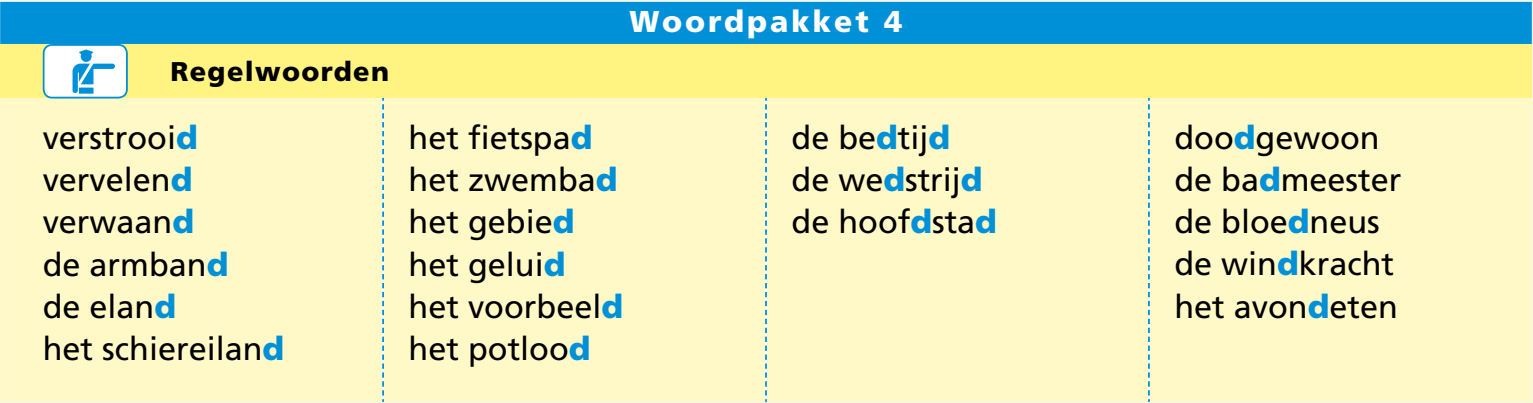
<style>
.page{position:relative;width:1533px;height:403px;background:#fff}
.page>*{position:absolute;margin:0;border:0;box-sizing:border-box;transform-origin:0 0}
.F_LLB6_plat_niet_ins{font:32.4px "Frutiger LT Std";color:#000}
.D1_LLB6_kop_wit_uitl{font:900 30px "Frutiger LT Std";letter-spacing:.1em;color:#fff}
.E_LLB6_regel_onthoud{font:900 27px "Frutiger LT Std";letter-spacing:.05em;color:#000}
.s1{font-weight:900;color:#0090d7}
</style>
<div class="page">
<div style="left:0;top:2px;width:1531px;height:42px;background:#0090d7"></div>
<div style="left:0;top:44px;width:1531px;height:54px;background:#fff482"></div>
<div style="left:0;top:98px;width:1531px;height:303px;background:#fff9c7"></div>
<svg style="left:382px;top:98px;width:2px;height:303px"></svg>
<svg style="left:765px;top:98px;width:1px;height:303px"></svg>
<svg style="left:1147px;top:98px;width:2px;height:303px"></svg>
<div style="left:44px;top:45px;width:83px;height:52px;background:#fff;border-radius:9px"></div>
<div style="left:43px;top:44px;width:85px;height:54px;border:2px solid #0090d7;border-radius:9px"></div>
<svg style="left:72px;top:49px;width:43px;height:44px"></svg>
<p class="E_LLB6_regel_onthoud" style="left:170px;top:55px;width:220px">Regelwoorden</p>
<p class="F_LLB6_plat_niet_ins" style="left:43px;top:119px;width:156px">verstrooi<span class="s1">d</span></p>
<p class="F_LLB6_plat_niet_ins" style="left:43px;top:161px;width:151px">vervelen<span class="s1">d</span></p>
<p class="F_LLB6_plat_niet_ins" style="left:43px;top:203px;width:153px">verwaan<span class="s1">d</span></p>
<p class="F_LLB6_plat_niet_ins" style="left:43px;top:245px;width:187px">de armban<span class="s1">d</span></p>
<p class="F_LLB6_plat_niet_ins" style="left:43px;top:287px;width:135px">de elan<span class="s1">d</span></p>
<p class="F_LLB6_plat_niet_ins" style="left:43px;top:329px;width:243px">het schiereilan<span class="s1">d</span></p>
<p class="D1_LLB6_kop_wit_uitl" style="left:629px;top:3px;width:274px">Woordpakket 4</p>
<p class="F_LLB6_plat_niet_ins" style="left:408px;top:119px;width:185px">het fietspa<span class="s1">d</span></p>
<p class="F_LLB6_plat_niet_ins" style="left:408px;top:161px;width:210px">het zwemba<span class="s1">d</span></p>
<p class="F_LLB6_plat_niet_ins" style="left:408px;top:203px;width:167px">het gebie<span class="s1">d</span></p>
<p class="F_LLB6_plat_niet_ins" style="left:408px;top:245px;width:158px">het gelui<span class="s1">d</span></p>
<p class="F_LLB6_plat_niet_ins" style="left:408px;top:287px;width:216px">het voorbeel<span class="s1">d</span></p>
<p class="F_LLB6_plat_niet_ins" style="left:408px;top:329px;width:183px">het potloo<span class="s1">d</span></p>
<p class="F_LLB6_plat_niet_ins" style="left:791px;top:119px;width:160px">de be<span class="s1">d</span>tij<span class="s1">d</span></p>
<p class="F_LLB6_plat_niet_ins" style="left:791px;top:161px;width:192px">de we<span class="s1">d</span>strij<span class="s1">d</span></p>
<p class="F_LLB6_plat_niet_ins" style="left:791px;top:203px;width:207px">de hoof<span class="s1">d</span>sta<span class="s1">d</span></p>
<p class="F_LLB6_plat_niet_ins" style="left:1174px;top:119px;width:207px">doo<span class="s1">d</span>gewoon</p>
<p class="F_LLB6_plat_niet_ins" style="left:1174px;top:161px;width:228px">de ba<span class="s1">d</span>meester</p>
<p class="F_LLB6_plat_niet_ins" style="left:1174px;top:202px;width:207px">de bloe<span class="s1">d</span>neus</p>
<p class="F_LLB6_plat_niet_ins" style="left:1174px;top:244px;width:221px">de win<span class="s1">d</span>kracht</p>
<p class="F_LLB6_plat_niet_ins" style="left:1174px;top:286px;width:225px">het avon<span class="s1">d</span>eten</p>
</div>
